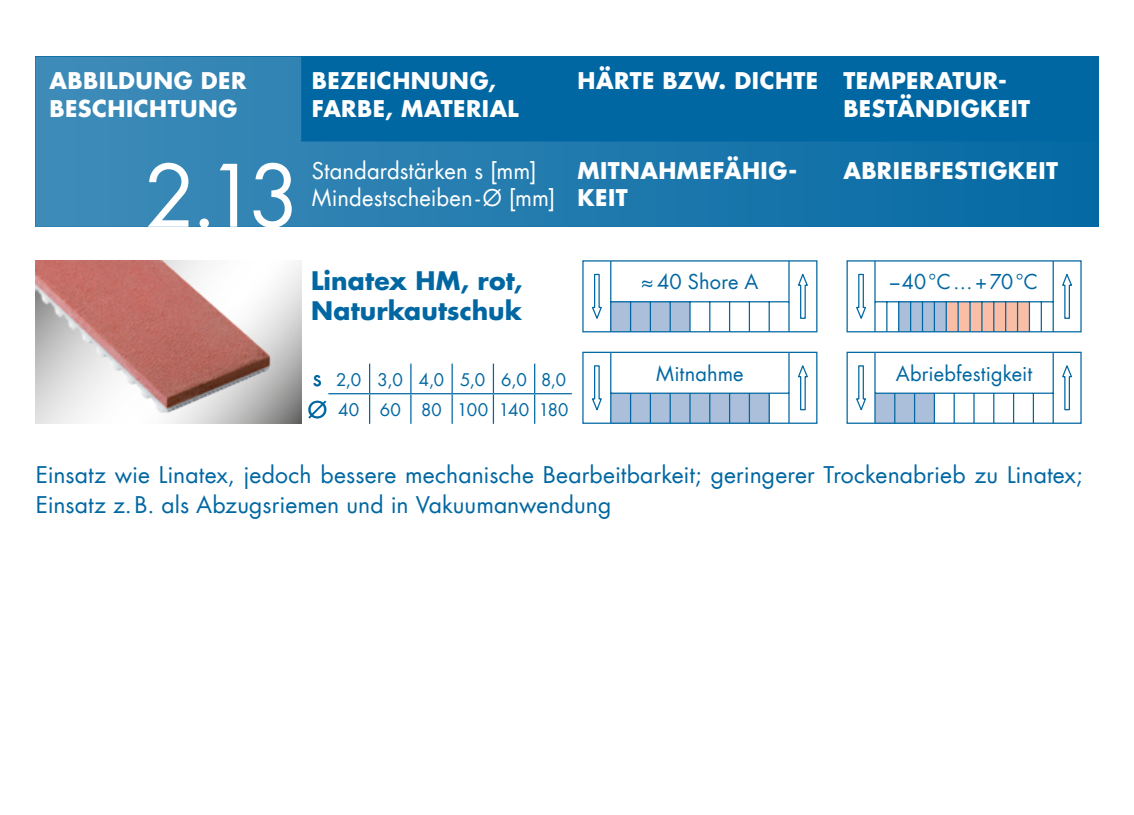
<style>
.page{position:relative;width:1134px;height:815px;background:#fff}
.page>*{position:absolute;margin:0;border:0;box-sizing:border-box;transform-origin:0 0}
.t1{font:83.5px "Futura Com";color:#fff}
.t2{font:700 25px/30px "Futura Com";color:#0067a2}
.t3{font:22.5px/32px "Futura Com";letter-spacing:.005em;color:#0067a2}
.t4{font:700 22.5px/27.5px "Futura Com";letter-spacing:.02em;color:#fff}
.t5{font:22.5px/27.5px "Futura Com";letter-spacing:.005em;color:#fff}
.t6{font:20px "Futura Com";letter-spacing:.005em;color:#0067a2}
.t7{font:20px "Futura Com";letter-spacing:.005em;color:#0067a2;scale:.94 1}
.t8{font:17px/30px "Futura Com";letter-spacing:.01em;color:#0067a2}
</style>
<div class="page">
<svg style="left:35px;top:57px;width:1063px;height:170px;background:#1774aa"></svg>
<svg style="left:369px;top:364px;width:1px;height:29px"></svg>
<svg style="left:410px;top:364px;width:1px;height:29px"></svg>
<hr style="left:451px;top:364px;width:2px;height:29px;background:#0067a2">
<svg style="left:493px;top:364px;width:1px;height:29px"></svg>
<svg style="left:534px;top:364px;width:1px;height:29px"></svg>
<hr style="left:328px;top:393px;width:42px;height:1px;background:#0067a2">
<hr style="left:369px;top:394px;width:1px;height:30px;background:#0067a2">
<hr style="left:370px;top:393px;width:41px;height:1px;background:#0067a2">
<hr style="left:410px;top:394px;width:1px;height:30px;background:#0067a2">
<hr style="left:411px;top:393px;width:41px;height:1px;background:#0067a2">
<hr style="left:451px;top:394px;width:2px;height:30px;background:#0067a2">
<hr style="left:452px;top:393px;width:41px;height:1px;background:#0067a2">
<hr style="left:493px;top:394px;width:1px;height:30px;background:#0067a2">
<hr style="left:493px;top:393px;width:42px;height:1px;background:#0067a2">
<hr style="left:534px;top:394px;width:1px;height:30px;background:#0067a2">
<hr style="left:535px;top:393px;width:37px;height:1px;background:#0067a2">
<div style="left:611px;top:393px;width:158px;height:30px;background:#abbfdb"></div>
<div style="left:582px;top:352px;width:235px;height:72px;border:1px solid #0067a2"></div>
<svg style="left:592px;top:363px;width:216px;height:50px"></svg>
<hr style="left:610px;top:352px;width:1px;height:71px;background:#0067a2">
<hr style="left:611px;top:393px;width:178px;height:1px;background:#0067a2">
<hr style="left:788px;top:352px;width:2px;height:71px;background:#0067a2">
<hr style="left:630px;top:393px;width:1px;height:30px;background:#0067a2">
<hr style="left:650px;top:393px;width:1px;height:30px;background:#0067a2">
<hr style="left:669px;top:393px;width:2px;height:30px;background:#0067a2">
<hr style="left:689px;top:393px;width:2px;height:30px;background:#0067a2">
<hr style="left:709px;top:393px;width:1px;height:30px;background:#0067a2">
<hr style="left:729px;top:393px;width:1px;height:30px;background:#0067a2">
<hr style="left:749px;top:393px;width:1px;height:30px;background:#0067a2">
<hr style="left:768px;top:393px;width:2px;height:30px;background:#0067a2">
<div style="left:875px;top:393px;width:59px;height:30px;background:#abbfdb"></div>
<div style="left:846px;top:352px;width:236px;height:72px;border:1px solid #0067a2"></div>
<svg style="left:856px;top:363px;width:216px;height:50px"></svg>
<hr style="left:874px;top:352px;width:1px;height:71px;background:#0067a2">
<hr style="left:875px;top:393px;width:178px;height:1px;background:#0067a2">
<hr style="left:1052px;top:352px;width:2px;height:71px;background:#0067a2">
<hr style="left:894px;top:393px;width:1px;height:30px;background:#0067a2">
<hr style="left:914px;top:393px;width:1px;height:30px;background:#0067a2">
<hr style="left:934px;top:393px;width:1px;height:30px;background:#0067a2">
<hr style="left:953px;top:393px;width:2px;height:30px;background:#0067a2">
<hr style="left:973px;top:393px;width:1px;height:30px;background:#0067a2">
<hr style="left:993px;top:393px;width:1px;height:30px;background:#0067a2">
<hr style="left:1013px;top:393px;width:1px;height:30px;background:#0067a2">
<hr style="left:1033px;top:393px;width:1px;height:30px;background:#0067a2">
<div style="left:611px;top:302px;width:79px;height:30px;background:#abbfdb"></div>
<div style="left:582px;top:260px;width:235px;height:72px;border:1px solid #0067a2"></div>
<svg style="left:592px;top:271px;width:216px;height:51px"></svg>
<hr style="left:610px;top:261px;width:1px;height:71px;background:#0067a2">
<hr style="left:611px;top:301px;width:178px;height:1px;background:#0067a2">
<hr style="left:788px;top:261px;width:2px;height:71px;background:#0067a2">
<hr style="left:630px;top:302px;width:1px;height:30px;background:#0067a2">
<hr style="left:650px;top:302px;width:1px;height:30px;background:#0067a2">
<hr style="left:669px;top:302px;width:2px;height:30px;background:#0067a2">
<hr style="left:689px;top:302px;width:2px;height:30px;background:#0067a2">
<hr style="left:709px;top:302px;width:1px;height:30px;background:#0067a2">
<hr style="left:729px;top:302px;width:1px;height:30px;background:#0067a2">
<hr style="left:749px;top:302px;width:1px;height:30px;background:#0067a2">
<hr style="left:768px;top:302px;width:2px;height:30px;background:#0067a2">
<div style="left:899px;top:302px;width:47px;height:30px;background:#abbfdb"></div>
<div style="left:946px;top:302px;width:83px;height:30px;background:#fabda6"></div>
<div style="left:846px;top:260px;width:236px;height:72px;border:1px solid #0067a2"></div>
<svg style="left:856px;top:271px;width:216px;height:51px"></svg>
<hr style="left:874px;top:261px;width:1px;height:71px;background:#0067a2">
<hr style="left:875px;top:301px;width:178px;height:1px;background:#0067a2">
<hr style="left:1052px;top:261px;width:2px;height:71px;background:#0067a2">
<hr style="left:910px;top:302px;width:1px;height:30px;background:#0067a2">
<hr style="left:946px;top:302px;width:1px;height:30px;background:#0067a2">
<hr style="left:981px;top:302px;width:1px;height:30px;background:#0067a2">
<hr style="left:993px;top:302px;width:1px;height:30px;background:#0067a2">
<hr style="left:1005px;top:302px;width:1px;height:30px;background:#0067a2">
<hr style="left:1017px;top:302px;width:1px;height:30px;background:#0067a2">
<hr style="left:1029px;top:302px;width:1px;height:30px;background:#0067a2">
<hr style="left:1041px;top:302px;width:1px;height:30px;background:#0067a2">
<hr style="left:898px;top:302px;width:1px;height:30px;background:#0067a2">
<hr style="left:886px;top:302px;width:1px;height:30px;background:#0067a2">
<hr style="left:922px;top:302px;width:1px;height:30px;background:#0067a2">
<hr style="left:934px;top:302px;width:1px;height:30px;background:#0067a2">
<hr style="left:969px;top:302px;width:2px;height:30px;background:#0067a2">
<hr style="left:957px;top:302px;width:2px;height:30px;background:#0067a2">
<img style="left:35px;top:260px;width:266px;height:164px">
<p class="t4" style="left:50px;top:67px;width:198px">ABBILDUNG DER<br>BESCHICHTUNG</p>
<p class="t4" style="left:312px;top:67px;width:208px">BEZEICHNUNG,<br>FARBE, MATERIAL</p>
<p class="t4" style="left:843px;top:67px;width:188px;text-indent:-266px">HÄRTE BZW. DICHTE TEMPERATUR -<br>BESTÄN DIGKEIT</p>
<h1 class="t1" style="left:144px;top:139px;width:157px">2.13</h1>
<p class="t5" style="left:312px;top:156px;width:245px">Standardstärken s [mm]<br>Mindestscheiben - Ø [mm]</p>
<p class="t4" style="left:578px;top:156px;width:221px">MITNAHMEFÄHIG-<br>KEIT</p>
<p class="t4" style="left:843px;top:156px;width:216px">ABRIEBFESTIGKEIT</p>
<p class="t2" style="left:311px;top:265px;width:213px">Linatex HM, rot,<br>Naturkautschuk</p>
<p class="t6" style="left:641px;top:268px;width:119px">≈ 40 Shore A</p>
<p class="t7" style="left:890px;top:268px;width:159px">–40 °C … + 70 °C</p>
<p class="t3" style="left:308px;top:362px;width:21px">s<br>Ø</p>
<p class="t8" style="left:336px;top:364px;width:234px">2,0 3,0 4,0 5,0 6,0 8,0<br>40 60 80 100 140 180</p>
<p class="t6" style="left:656px;top:360px;width:89px">Mitnahme</p>
<p class="t6" style="left:896px;top:360px;width:138px">Abriebfestigkeit</p>
<p class="t3" style="left:36px;top:459px;width:1048px;line-height:30px">Einsatz wie Linatex, jedoch bessere mechanische Bearbeitbarkeit; geringerer Trockenabrieb zu Linatex;<br>Einsatz z. B. als Abzugsriemen und in Vakuumanwendung</p>
</div>
